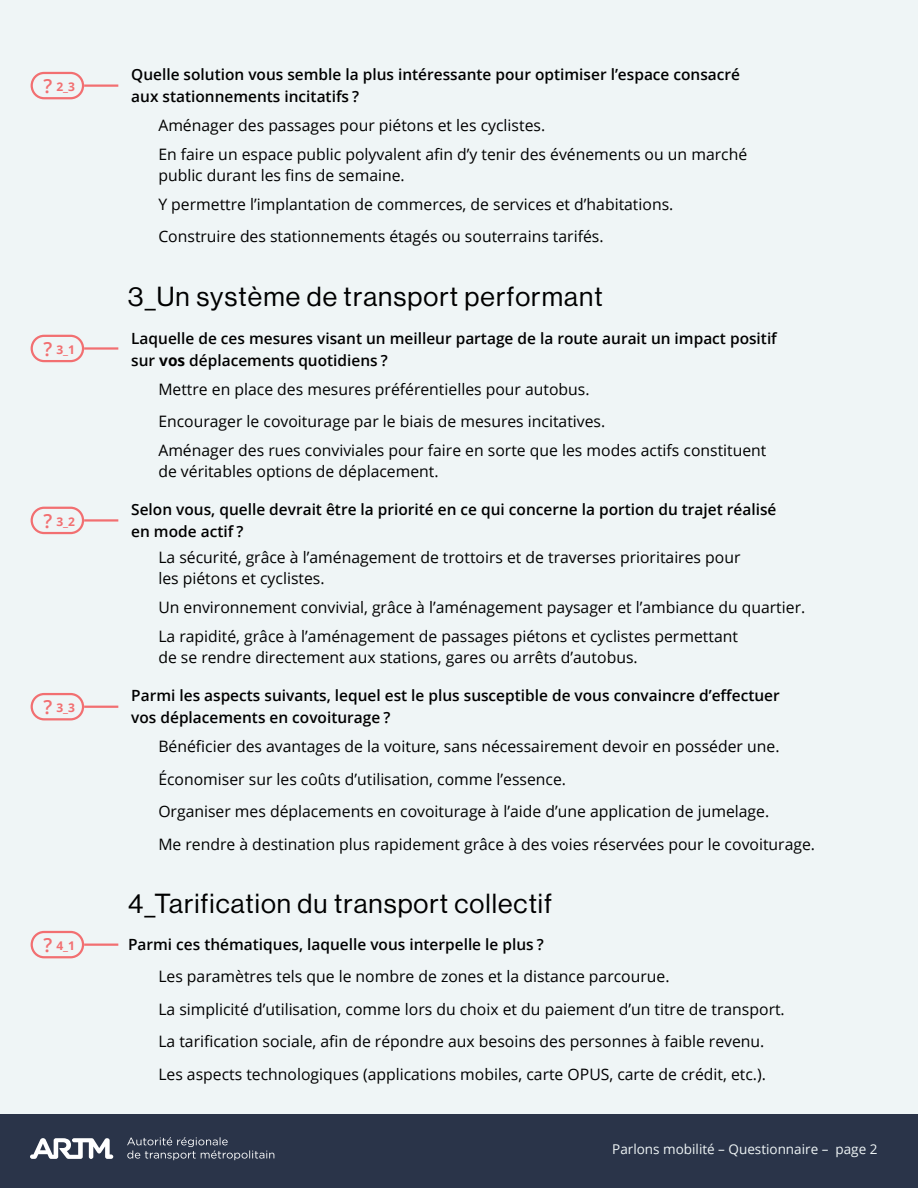
<style>
.page{position:relative;width:918px;height:1188px;background:#eff5f6}
.page>*{position:absolute;margin:0;border:0;box-sizing:border-box;transform-origin:0 0}
.t1{font:27px "Haas Grot Disp 55 Roman";letter-spacing:.04em;color:#000}
.t2{font:15.75px/32.4px "Open Sans";color:#000}
.t3{font:600 15.45px/22.2px "Open Sans";color:#000}
.t4{font:13.5px "Open Sans";color:#eff5f6}
.t5{font:700 12px "Open Sans";color:#f26f71}
.s1{font-weight:600;font-size:19.5px}
.s2{font-weight:700}
</style>
<div class="page">
<div style="left:0;top:1114px;width:918px;height:74px;background:#2a3449"></div>
<svg style="left:127px;top:1137px;width:147px;height:23px"></svg>
<svg style="left:30px;top:1138px;width:83px;height:21px"></svg>
<div style="left:31px;top:335px;width:53px;height:27px;border:2px solid #f26f71;border-radius:13px"></div>
<hr style="left:84px;top:347px;width:34px;height:3px;background:#f26f71">
<div style="left:31px;top:507px;width:53px;height:27px;border:2px solid #f26f71;border-radius:13px"></div>
<hr style="left:84px;top:519px;width:34px;height:3px;background:#f26f71">
<div style="left:31px;top:693px;width:53px;height:27px;border:2px solid #f26f71;border-radius:13px"></div>
<hr style="left:84px;top:706px;width:34px;height:2px;background:#f26f71">
<div style="left:31px;top:931px;width:53px;height:27px;border:2px solid #f26f71;border-radius:13px"></div>
<hr style="left:84px;top:944px;width:34px;height:2px;background:#f26f71">
<div style="left:31px;top:72px;width:53px;height:27px;border:2px solid #f26f71;border-radius:13px"></div>
<hr style="left:84px;top:84px;width:34px;height:3px;background:#f26f71">
<p class="t5" style="left:44px;top:78px;width:33px"><span class="s1">?</span> 2_3</p>
<p class="t5" style="left:44px;top:341px;width:33px"><span class="s1">?</span> 3_1</p>
<p class="t5" style="left:44px;top:513px;width:33px"><span class="s1">?</span> 3_2</p>
<p class="t5" style="left:44px;top:699px;width:33px"><span class="s1">?</span> 3_3</p>
<p class="t5" style="left:44px;top:937px;width:33px"><span class="s1">?</span> 4_1</p>
<p class="t3" style="left:131px;top:63px;width:610px">Quelle solution vous semble la plus intéressante pour optimiser l’espace consacré aux stationnements incitatifs ?</p>
<p class="t2" style="left:158px;top:110px;width:590px;line-height:29px">Aménager des passages pour piétons et les cyclistes.<br>En faire un espace public polyvalent afin d’y tenir des événements ou un marché</p>
<p class="t2" style="left:158px;top:160px;width:517px;line-height:29px">public durant les fins de semaine.<br>Y permettre l’implantation de commerces, de services et d’habitations.</p>
<p class="t2" style="left:158px;top:220px;width:447px">Construire des stationnements étagés ou souterrains tarifés.</p>
<h1 class="t1" style="left:128px;top:281px;width:476px">3_Un système de transport performant</h1>
<p class="t3" style="left:131px;top:327px;width:647px">Laquelle de ces mesures visant un meilleur partage de la route aurait un impact positif sur <span class="s2">vos</span> déplacements quotidiens ?</p>
<p class="t2" style="left:158px;top:372px;width:448px">Mettre en place des mesures préférentielles pour autobus.<br>Encourager le covoiturage par le biais de mesures incitatives.</p>
<p class="t2" style="left:158px;top:440px;width:610px;line-height:21px">Aménager des rues conviviales pour faire en sorte que les modes actifs constituent de véritables options de déplacement.</p>
<p class="t3" style="left:131px;top:498px;width:647px">Selon vous, quelle devrait être la priorité en ce qui concerne la portion du trajet réalisé en mode actif ?</p>
<p class="t2" style="left:158px;top:546px;width:584px;line-height:21px">La sécurité, grâce à l’aménagement de trottoirs et de traverses prioritaires pour les piétons et cyclistes.</p>
<p class="t2" style="left:158px;top:593px;width:648px;line-height:29px">Un environnement convivial, grâce à l’aménagement paysager et l’ambiance du quartier.<br>La rapidité, grâce à l’aménagement de passages piétons et cyclistes permettant</p>
<p class="t2" style="left:158px;top:641px;width:481px">de se rendre directement aux stations, gares ou arrêts d’autobus.</p>
<p class="t3" style="left:131px;top:684px;width:650px">Parmi les aspects suivants, lequel est le plus susceptible de vous convaincre d’effectuer vos déplacements en covoiturage ?</p>
<p class="t2" style="left:158px;top:730px;width:658px">Bénéficier des avantages de la voiture, sans nécessairement devoir en posséder une.<br>Économiser sur les coûts d’utilisation, comme l’essence.<br>Organiser mes déplacements en covoiturage à l’aide d’une application de jumelage.<br>Me rendre à destination plus rapidement grâce à des voies réservées pour le covoiturage.</p>
<h1 class="t1" style="left:128px;top:888px;width:426px">4_Tarification du transport collectif</h1>
<p class="t3" style="left:128px;top:933px;width:417px">Parmi ces thématiques, laquelle vous interpelle le plus ?</p>
<p class="t2" style="left:158px;top:960px;width:628px">Les paramètres tels que le nombre de zones et la distance parcourue.<br>La simplicité d’utilisation, comme lors du choix et du paiement d’un titre de transport.<br>La tarification sociale, afin de répondre aux besoins des personnes à faible revenu.<br>Les aspects technologiques (applications mobiles, carte OPUS, carte de crédit, etc.).</p>
<p class="t4" style="left:612px;top:1140px;width:267px">Parlons mobilité – Questionnaire – page 2</p>
</div>
